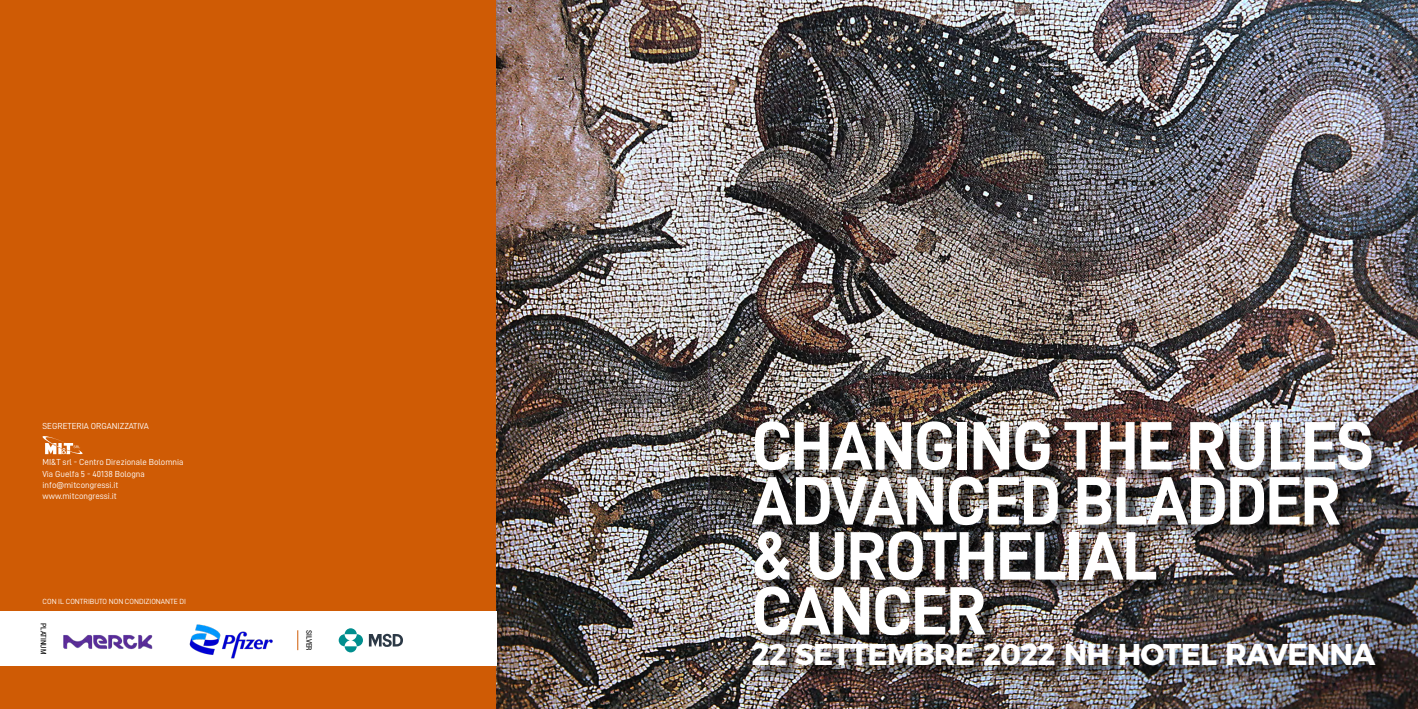
<style>
.page{position:relative;width:1418px;height:709px;background:#fff}
.page>*{position:absolute;margin:0;border:0;box-sizing:border-box;transform-origin:0 0}
.t1{font:68.75px/55px "D DIN Bold";letter-spacing:-.02em;color:#fff}
.t2{font:700 30px "Montserrat";letter-spacing:-.03em;color:#fff}
.t3{font:8.75px/11.2px "D DIN";color:#fff}
.t4{font:7.5px "D DIN";color:#fff}
.t5{font:7.5px "Roboto Condensed";letter-spacing:-.01em;color:#000}
</style>
<div class="page">
<div style="left:0;top:0;width:1417px;height:709px;background:#cf5b05"></div>
<img style="left:496px;top:0;width:921px;height:709px">
<svg style="left:708px;top:0;width:1px;height:709px"></svg>
<div style="left:754px;top:423px;width:636px;height:258px;background:#000;opacity:.75"></div>
<svg style="left:42px;top:436px;width:41px;height:19px"></svg>
<div style="left:0;top:611px;width:496px;height:55px;background:#fff"></div>
<img style="left:63px;top:624px;width:210px;height:35px">
<svg style="left:297px;top:630px;width:1px;height:20px"></svg>
<svg style="left:339px;top:628px;width:24px;height:24px"></svg>
<svg style="left:369px;top:633px;width:34px;height:14px"></svg>
<p class="t3" style="left:43px;top:420px;width:108px">SEGRETERIA ORGANIZZATIVA</p>
<p class="t3" style="left:43px;top:456px;width:142px">MI&amp;T srl - Centro Direzionale Bolomnia<br>Via Guelfa 5 - 40138 Bologna info@mitcongressi.it www.mitcongressi.it</p>
<p class="t4" style="left:43px;top:597px;width:145px">CON IL CONTRIBUTO NON CONDIZIONANTE DI</p>
<p class="t5" style="left:49px;top:623px;width:32px;rotate:90deg">PLATINUM</p>
<p class="t5" style="left:314px;top:630px;width:22px;rotate:90deg">SILVER</p>
<h1 class="t1" style="left:751px;top:417px;width:624px">CHANGING THE RULES<br>ADVANCED BLADDER &amp; UROTHELIAL<br>CANCER</h1>
<h2 class="t2" style="left:751px;top:629px;width:625px">22 SETTEMBRE 2022 NH HOTEL RAVENNA</h2>
</div>
